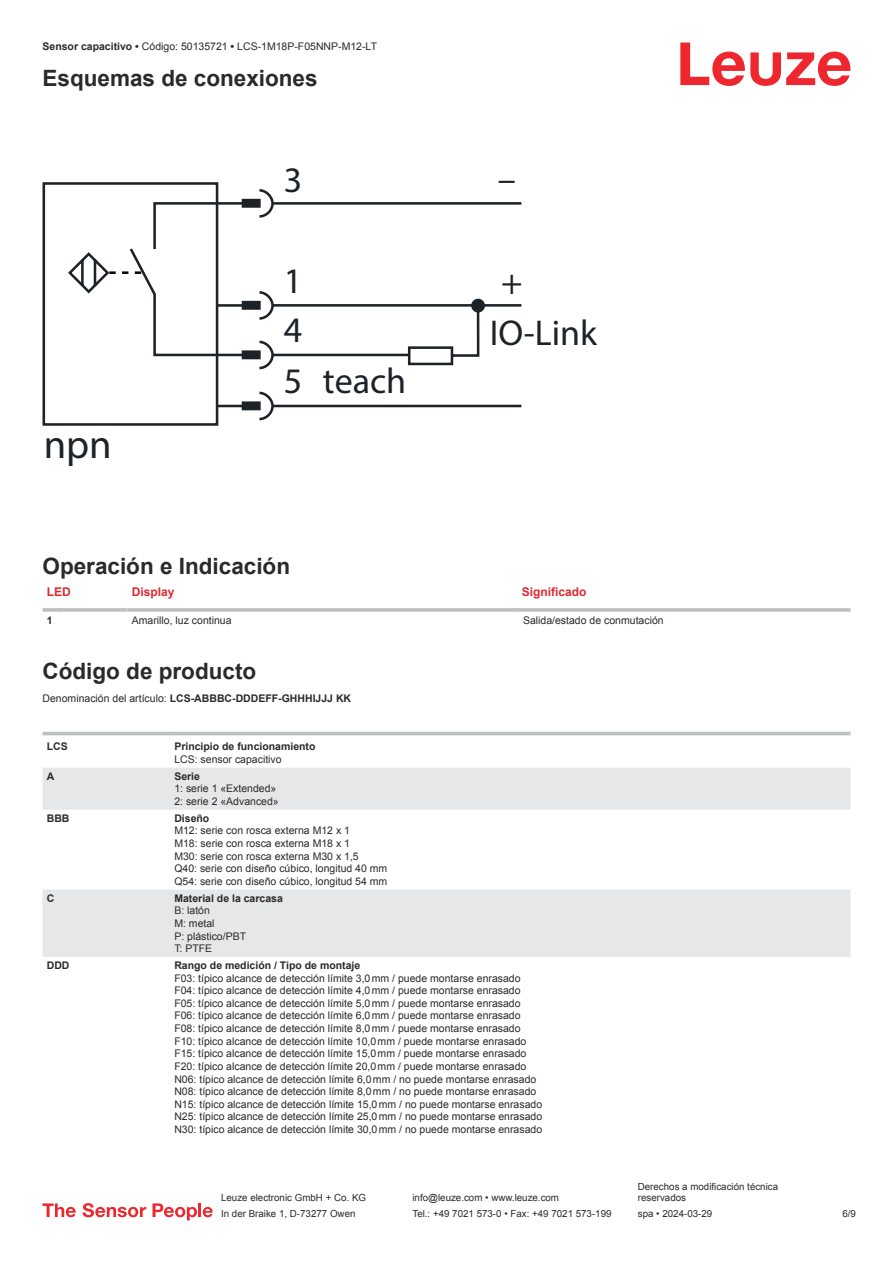
<style>
.page{position:relative;width:893px;height:1263px;background:#fff}
.page>*{position:absolute;margin:0;border:0;box-sizing:border-box;transform-origin:0 0}
.t1{font:40.5px "Myriad Pro";color:#1e2328}
.t2{font:36px/49.9px "Myriad Pro";color:#1d2228}
.t3{font:36px "Myriad Pro";color:#1e2328}
.t4{font:700 22.5px "Arial";color:#2b292a}
.t5{font:700 12px "Arial";color:#db2a30}
.t6{font:10.5px/12.6px "Arial";color:#2b292a}
.t7{font:700 10.5px "Arial";color:#2b292a}
.t8{font:9.75px/11.7px "Arial";color:#2b292a}
.s1{font-weight:700}
.s2{font-weight:400}
</style>
<div class="page">
<svg style="left:680px;top:43px;width:170px;height:43px"></svg>
<hr style="left:43px;top:608px;width:21px;height:4px;background:#c6c8c9">
<hr style="left:64px;top:608px;width:64px;height:4px;background:#c6c8c9">
<hr style="left:128px;top:608px;width:391px;height:4px;background:#c6c8c9">
<svg style="left:519px;top:608px;width:331px;height:4px"></svg>
<div style="left:43px;top:731px;width:807px;height:5px;background:#ebeced"></div>
<svg style="left:43px;top:767px;width:807px;height:190px;fill:#e6e7e9"></svg>
<hr style="left:43px;top:732px;width:127px;height:3px;background:#bdbfc1">
<hr style="left:170px;top:732px;width:680px;height:3px;background:#bdbfc1">
<svg style="left:43px;top:1203px;width:33px;height:14px"></svg>
<svg style="left:83px;top:1203px;width:63px;height:14px"></svg>
<svg style="left:153px;top:1203px;width:44px;height:17px"></svg>
<hr style="left:198px;top:1203px;width:3px;height:14px;background:#ed272d">
<svg style="left:203px;top:1207px;width:10px;height:10px"></svg>
<svg style="left:43px;top:182px;width:438px;height:244px"></svg>
<hr style="left:273px;top:405px;width:248px;height:2px;background:#1d2228">
<svg style="left:66px;top:201px;width:456px;height:156px"></svg>
<svg style="left:214px;top:188px;width:61px;height:133px"></svg>
<svg style="left:214px;top:339px;width:61px;height:83px"></svg>
<svg style="left:109px;top:271px;width:32px;height:3px"></svg>
<p class="t6" style="left:43px;top:41px;width:336px"><span class="s1">Sensor capacitivo •</span> Código: 50135721 <span class="s1">•</span> LCS-1M18P-F05NNP-M12-LT</p>
<h3 class="t4" style="left:43px;top:69px;width:277px">Esquemas de conexiones</h3>
<h2 class="t2" style="left:284px;top:158px;width:20px">3</h2>
<h1 class="t1" style="left:44px;top:429px;width:69px">npn</h1>
<h2 class="t2" style="left:284px;top:259px;width:124px">1<br>4<br>5 teach</h2>
<h2 class="t2" style="left:498px;top:156px;width:19px">–</h2>
<h2 class="t2" style="left:501px;top:260px;width:23px">+</h2>
<h2 class="t3" style="left:490px;top:319px;width:109px">IO-Link</h2>
<h3 class="t4" style="left:43px;top:557px;width:249px">Operación e Indicación</h3>
<p class="t5" style="left:47px;top:587px;width:25px">LED</p>
<p class="t5" style="left:132px;top:587px;width:44px">Display</p>
<p class="t5" style="left:522px;top:587px;width:66px">Significado</p>
<p class="t7" style="left:47px;top:616px;width:7px">1</p>
<p class="t6" style="left:132px;top:615px;width:101px">Amarillo, luz continua</p>
<p class="t6" style="left:523px;top:615px;width:142px">Salida/estado de conmutación</p>
<h3 class="t4" style="left:43px;top:662px;width:215px">Código de producto</h3>
<p class="t7" style="left:43px;top:694px;width:310px"><span class="s2">Denominación del artículo:</span> LCS-ABBBC-DDDEFF-GHHHIJJJ KK</p>
<p class="t7" style="left:47px;top:742px;width:22px">LCS</p>
<p class="t7" style="left:174px;top:742px;width:143px">Principio de funcionamiento</p>
<p class="t6" style="left:174px;top:754px;width:109px">LCS: sensor capacitivo</p>
<p class="t7" style="left:47px;top:772px;width:9px">A</p>
<p class="t7" style="left:174px;top:772px;width:27px">Serie</p>
<p class="t6" style="left:174px;top:783px;width:106px">1: serie 1 «Extended»<br>2: serie 2 «Advanced»</p>
<p class="t7" style="left:47px;top:814px;width:24px">BBB</p>
<p class="t7" style="left:174px;top:814px;width:37px">Diseño</p>
<p class="t6" style="left:174px;top:825px;width:215px">M12: serie con rosca externa M12 x 1<br>M18: serie con rosca externa M18 x 1<br>M30: serie con rosca externa M30 x 1,5<br>Q40: serie con diseño cúbico, longitud 40 mm Q54: serie con diseño cúbico, longitud 54 mm</p>
<p class="t7" style="left:47px;top:894px;width:9px">C</p>
<p class="t7" style="left:174px;top:894px;width:110px">Material de la carcasa</p>
<p class="t6" style="left:174px;top:905px;width:73px">B: latón<br>M: metal<br>P: plástico/PBT<br>T: PTFE</p>
<p class="t7" style="left:47px;top:961px;width:24px">DDD</p>
<p class="t7" style="left:174px;top:961px;width:187px">Rango de medición / Tipo de montaje</p>
<p class="t6" style="left:174px;top:973px;width:369px">F03: típico alcance de detección límite 3,0 mm / puede montarse enrasado F04: típico alcance de detección límite 4,0 mm / puede montarse enrasado F05: típico alcance de detección límite 5,0 mm / puede montarse enrasado F06: típico alcance de detección límite 6,0 mm / puede montarse enrasado F08: típico alcance de detección límite 8,0 mm / puede montarse enrasado F10: típico alcance de detección límite 10,0 mm / puede montarse enrasado F15: típico alcance de detección límite 15,0 mm / puede montarse enrasado F20: típico alcance de detección límite 20,0 mm / puede montarse enrasado N06: típico alcance de detección límite 6,0 mm / no puede montarse enrasado N08: típico alcance de detección límite 8,0 mm / no puede montarse enrasado N15: típico alcance de detección límite 15,0 mm / no puede montarse enrasado N25: típico alcance de detección límite 25,0 mm / no puede montarse enrasado N30: típico alcance de detección límite 30,0 mm / no puede montarse enrasado</p>
<p class="t8" style="left:221px;top:1193px;width:146px">Leuze electronic GmbH + Co. KG</p>
<p class="t8" style="left:412px;top:1193px;width:148px">info@leuze.com • www.leuze.com</p>
<p class="t8" style="left:638px;top:1181px;width:142px">Derechos a modificación técnica reservados</p>
<p class="t8" style="left:221px;top:1209px;width:136px">In der Braike 1, D-73277 Owen</p>
<p class="t8" style="left:412px;top:1209px;width:201px">Tel.: +49 7021 573-0 • Fax: +49 7021 573-199</p>
<p class="t8" style="left:638px;top:1209px;width:76px">spa • 2024-03-29</p>
<p class="t8" style="left:842px;top:1209px;width:15px">6 /9</p>
</div>
